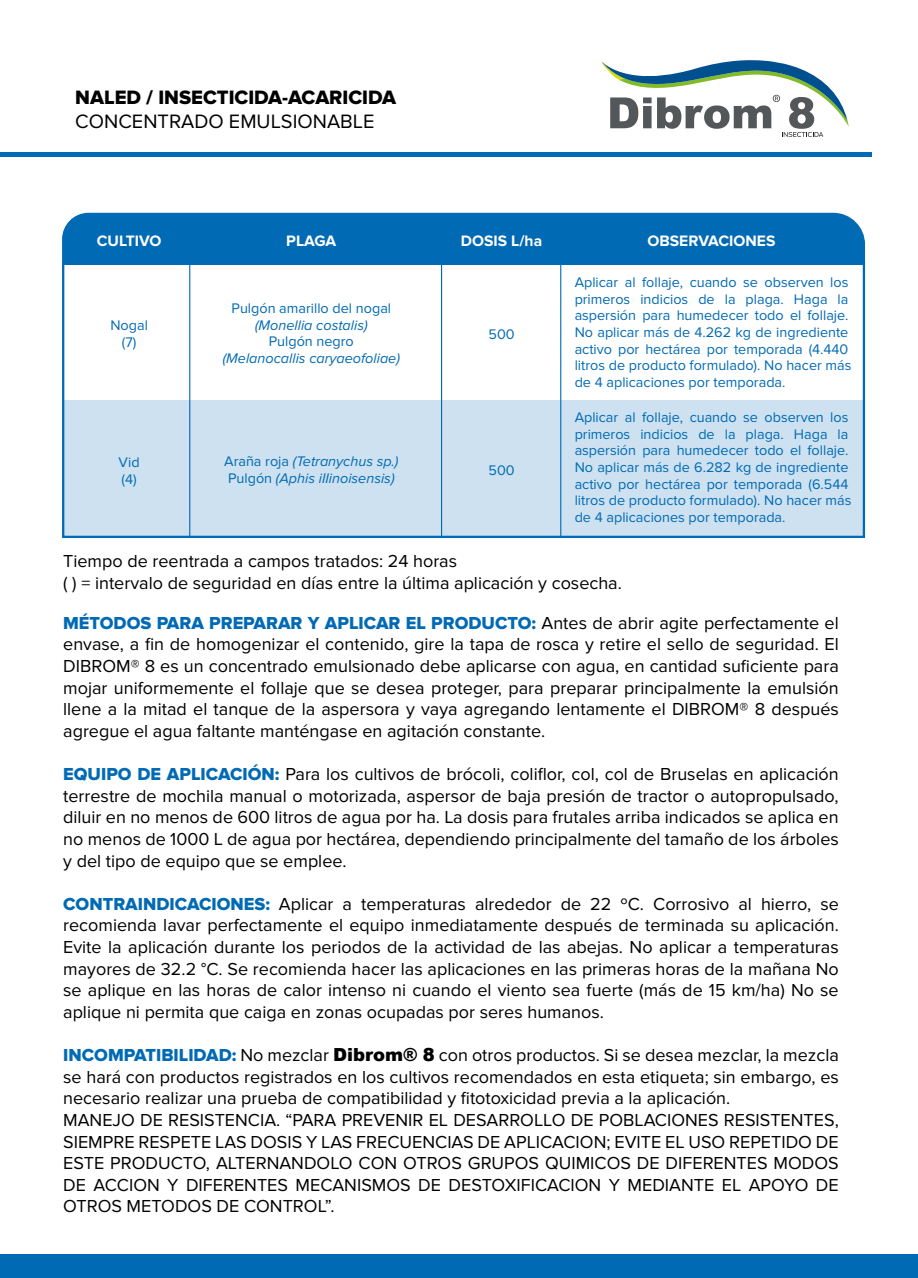
<style>
.page{position:relative;width:918px;height:1278px;background:#fff}
.page>*{position:absolute;margin:0;border:0;box-sizing:border-box;transform-origin:0 0}
.t1{font:20.1px "Proxima Nova Extrabld";color:#000}
.t2{font:20.1px "Proxima Nova";color:#000}
.t3{font:18px/21.6px "Proxima Nova";color:#000;text-align:justify}
.t4{font:18px "Proxima Nova Extrabld";color:#006ab4}
.t5{font:700 15.6px "Proxima Nova";color:#fff}
.t6{font:14.4px/16.6px "Proxima Nova";color:#006ab4}
.t7{font:italic 14.4px/16.6px "Proxima Nova";color:#006ab4}
.s1{font-style:normal}
.s2{font-family:"Proxima Nova";color:#000}
.s3{font-family:"Proxima Nova Extrabld";color:#006ab4}
.s4{font-family:"Arial";font-weight:900}
</style>
<div class="page">
<hr style="left:0;top:152px;width:872px;height:4px;background:#006ab4">
<div style="left:0;top:1253px;width:918px;height:24px;background:#006ab4"></div>
<svg style="left:602px;top:60px;width:247px;height:77px"></svg>
<div style="left:62px;top:212px;width:804px;height:54px;background:#006ab4"></div>
<div style="left:63px;top:400px;width:801px;height:136px;background:#cde1f0"></div>
<div style="left:62px;top:262px;width:803px;height:276px;border:2px solid #006ab4"></div>
<hr style="left:560px;top:264px;width:1px;height:272px;background:#006ab4">
<hr style="left:441px;top:264px;width:1px;height:272px;background:#006ab4">
<hr style="left:189px;top:264px;width:1px;height:272px;background:#006ab4">
<p class="t1" style="left:75px;top:85px;width:322px">NALED / INSECTICIDA-ACARICIDA</p>
<p class="t2" style="left:75px;top:110px;width:301px">CONCENTRADO EMULSIONABLE</p>
<p class="t5" style="left:97px;top:231px;width:66px">CULTIVO</p>
<p class="t5" style="left:286px;top:231px;width:52px">PLAGA</p>
<p class="t5" style="left:461px;top:231px;width:83px">DOSIS L/ha</p>
<p class="t5" style="left:648px;top:231px;width:129px">OBSERVACIONES</p>
<p class="t6" style="left:232px;top:300px;width:161px">Pulgón amarillo del nogal</p>
<p class="t7" style="left:255px;top:317px;width:114px">(Monellia costalis)</p>
<p class="t6" style="left:269px;top:333px;width:87px">Pulgón negro</p>
<p class="t7" style="left:223px;top:350px;width:179px">(Melanocallis caryaeofoliae)</p>
<p class="t6" style="left:110px;top:317px;width:39px;text-align:center">Nogal (7)</p>
<p class="t6" style="left:489px;top:326px;width:28px">500</p>
<p class="t7" style="left:224px;top:454px;width:176px"><span class="s1">Araña roja</span> (Tetranychus sp.)<br><span class="s1">Pulgón</span> (Aphis iIIinoisensis)</p>
<p class="t6" style="left:119px;top:454px;width:22px">Vid (4)</p>
<p class="t6" style="left:489px;top:462px;width:28px">500</p>
<p class="t6" style="left:575px;top:274px;width:278px">Aplicar al follaje, cuando se observen los primeros indicios de la plaga. Haga la aspersión para humedecer todo el follaje.<br>No aplicar más de 4.262 kg de ingrediente activo por hectárea por temporada (4.440 litros de producto formulado). No hacer más de 4 aplicaciones por temporada.</p>
<p class="t6" style="left:575px;top:409px;width:278px">Aplicar al follaje, cuando se observen los primeros indicios de la plaga. Haga la aspersión para humedecer todo el follaje.<br>No aplicar más de 6.282 kg de ingrediente activo por hectárea por temporada (6.544 litros de producto formulado). No hacer más de 4 aplicaciones por temporada.</p>
<p class="t3" style="left:63px;top:550px;width:560px">Tiempo de reentrada a campos tratados: 24 horas<br>( ) = intervalo de seguridad en días entre la última aplicación y cosecha.</p>
<p class="t4" style="left:63px;top:612px;width:777px">MÉTODOS PARA PREPARAR Y APLICAR EL PRODUCTO: <span class="s2">Antes de abrir agite perfectamente el</span></p>
<p class="t3" style="left:63px;top:633px;width:777px">envase, a fin de homogenizar el contenido, gire la tapa de rosca y retire el sello de seguridad. El DIBROM® 8 es un concentrado emulsionado debe aplicarse con agua, en cantidad suficiente para mojar uniformemente el follaje que se desea proteger, para preparar principalmente la emulsión llene a la mitad el tanque de la aspersora y vaya agregando lentamente el DIBROM® 8 después agregue el agua faltante manténgase en agitación constante.</p>
<p class="t3" style="left:63px;top:763px;width:777px"><span class="s3">EQUIPO DE APLICACIÓN:</span> Para los cultivos de brócoli, coliflor, col, col de Bruselas en aplicación terrestre de mochila manual o motorizada, aspersor de baja presión de tractor o autopropulsado, diluir en no menos de 600 litros de agua por ha. La dosis para frutales arriba indicados se aplica en no menos de 1000 L de agua por hectárea, dependiendo principalmente del tamaño de los árboles y del tipo de equipo que se emplee.</p>
<p class="t3" style="left:63px;top:893px;width:777px"><span class="s3">CONTRAINDICACIONES:</span> Aplicar a temperaturas alrededor de 22 ºC. Corrosivo al hierro, se recomienda lavar perfectamente el equipo inmediatamente después de terminada su aplicación.<br>Evite la aplicación durante los periodos de la actividad de las abejas. No aplicar a temperaturas mayores de 32.2 °C. Se recomienda hacer las aplicaciones en las primeras horas de la mañana No se aplique en las horas de calor intenso ni cuando el viento sea fuerte (más de 15 km/ha) No se aplique ni permita que caiga en zonas ocupadas por seres humanos.</p>
<p class="t3" style="left:63px;top:1044px;width:777px;text-align:left"><span class="s3">INCOMPATIBILIDAD:</span> No mezclar <span class="s4">Dibrom® 8</span> con otros productos. Si se desea mezclar, la mezcla se hará con productos registrados en los cultivos recomendados en esta etiqueta; sin embargo, es necesario realizar una prueba de compatibilidad y fitotoxicidad previa a la aplicación.<br>MANEJO DE RESISTENCIA. “PARA PREVENIR EL DESARROLLO DE POBLACIONES RESISTENTES, SIEMPRE RESPETE LAS DOSIS Y LAS FRECUENCIAS DE APLICACION; EVITE EL USO REPETIDO DE ESTE PRODUCTO, ALTERNANDOLO CON OTROS GRUPOS QUIMICOS DE DIFERENTES MODOS DE ACCION Y DIFERENTES MECANISMOS DE DESTOXIFICACION Y MEDIANTE EL APOYO DE OTROS METODOS DE CONTROL”.</p>
</div>
